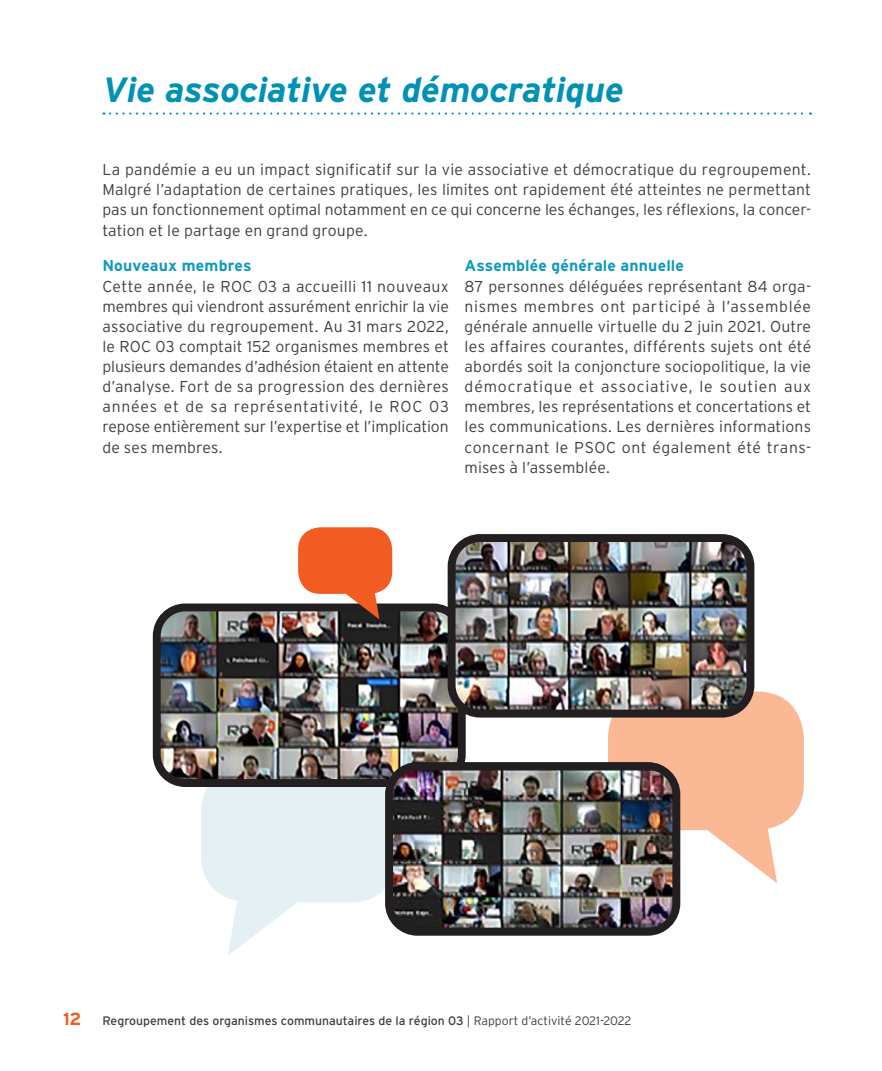
<style>
.page{position:relative;width:882px;height:1071px;background:#fff}
.page>*{position:absolute;margin:0;border:0;box-sizing:border-box;transform-origin:0 0}
.Titre_chapitre{font:italic 700 35px "Interstate";letter-spacing:-.01em;color:#0091b6}
.Txt_courant{font:300 15.75px/20.1px "Interstate";letter-spacing:.005em;color:#3e3e3f;text-align:justify}
.Intertitre{font:700 15.75px "Interstate";letter-spacing:.01em;color:#1299bc}
.t1{font:12.25px "Interstate";color:#3e3e3f}
.s1{font-weight:700;font-size:17.5px;color:#f25b21}
.s2{font-weight:300}
</style>
<div class="page">
<svg style="left:201px;top:787px;width:184px;height:168px"></svg>
<svg style="left:608px;top:692px;width:196px;height:191px"></svg>
<img style="left:162px;top:613px;width:295px;height:165px">
<div style="left:153px;top:604px;width:313px;height:183px;border:8px solid #231f20;border-radius:29px"></div>
<img style="left:452px;top:543px;width:298px;height:171px">
<div style="left:448px;top:534px;width:306px;height:184px;border:8px solid #231f20;border-radius:29px"></div>
<img style="left:389px;top:766px;width:287px;height:161px">
<div style="left:385px;top:762px;width:295px;height:174px;border:8px solid #231f20;border-radius:29px"></div>
<svg style="left:298px;top:527px;width:94px;height:92px;background:#d86a40"></svg>
<svg style="left:110px;top:112px;width:701px;height:3px"></svg>
<p class="Titre_chapitre" style="left:102px;top:71px;width:523px">Vie associative et démocratique</p>
<p class="Txt_courant" style="left:102px;top:159px;width:710px">La pandémie a eu un impact significatif sur la vie associative et démocratique du regroupement.<br>Malgré l’adaptation de certaines pratiques, les limites ont rapidement été atteintes ne permettant pas un fonctionnement optimal notamment en ce qui concerne les échanges, les réflexions, la concer&shy;tation et le partage en grand groupe.</p>
<p class="Intertitre" style="left:102px;top:257px;width:151px">Nouveaux membres</p>
<p class="Txt_courant" style="left:102px;top:276px;width:348px">Cette année, le ROC 03 a accueilli 11 nouveaux membres qui viendront assurément enrichir la vie associative du regroupement. Au 31 mars 2022, le ROC 03 comptait 152 organismes membres et plusieurs demandes d’adhésion étaient en attente d’analyse. Fort de sa progression des dernières années et de sa représentativité, le ROC 03 repose entièrement sur l’expertise et l’implication de ses membres.</p>
<p class="Intertitre" style="left:465px;top:257px;width:221px">Assemblée générale annuelle</p>
<p class="Txt_courant" style="left:465px;top:276px;width:348px">87 personnes déléguées représentant 84 orga&shy;nismes membres ont participé à l’assemblée générale annuelle virtuelle du 2 juin 2021. Outre les affaires courantes, différents sujets ont été abordés soit la conjoncture sociopolitique, la vie démocratique et associative, le soutien aux membres, les représentations et concertations et les communications. Les dernières informations concernant le PSOC ont également été trans&shy;mises à l’assemblée.</p>
<p class="t1" style="left:63px;top:1014px;width:570px"><span class="s1">12</span> Regroupement des organismes communautaires de la région 03 <span class="s2">| Rapport d’activité 2021-2022</span></p>
</div>
